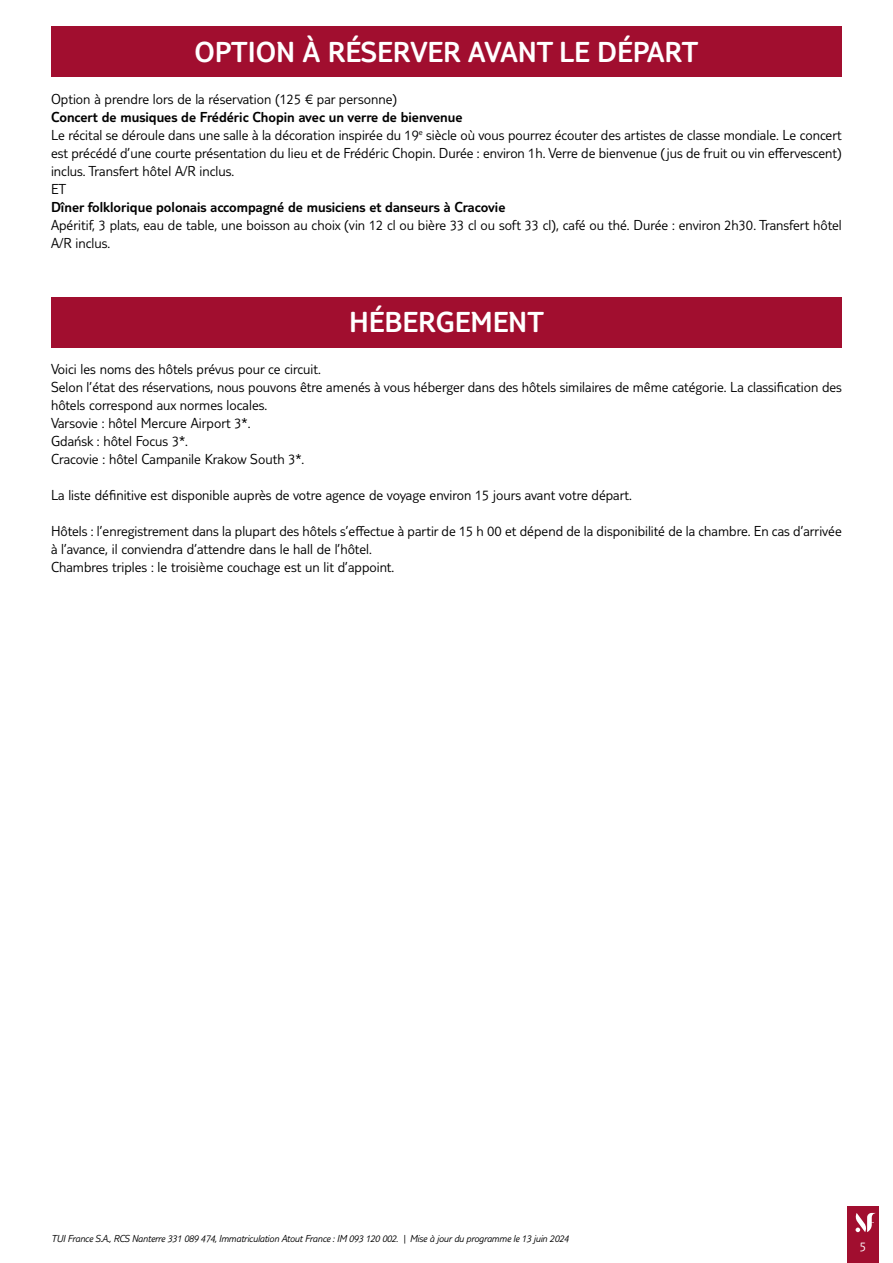
<style>
.page{position:relative;width:893px;height:1263px;background:#fff}
.page>*{position:absolute;margin:0;border:0;box-sizing:border-box;transform-origin:0 0}
.t1{font:300 30px "TUI Type";color:#fff}
.t2{font:300 15px/18px "TUI Type";color:#000}
.t3{font:300 15px "TUI Type";color:#000}
.t4{font:300 13.5px "TUI Type";color:#fff}
.t5{font:italic 300 10.5px "TUI Type";letter-spacing:-.02em;color:#000}
.s1{font-style:inherit}
</style>
<div class="page">
<div style="left:847px;top:1206px;width:32px;height:57px;background:#a10e2f"></div>
<svg style="left:855px;top:1213px;width:21px;height:19px"></svg>
<div style="left:51px;top:27px;width:791px;height:50px;background:#a10e2f"></div>
<div style="left:51px;top:297px;width:791px;height:51px;background:#a10e2f"></div>
<h1 class="t1" style="left:194px;top:35px;width:505px">OPTION À RÉSERVER AVANT LE DÉPART</h1>
<p class="t2" style="left:51px;top:90px;width:348px">Option à prendre lors de la réservation (125 € par personne)</p>
<p class="t2" style="left:51px;top:108px;width:792px"><span class="s1">Concert de musiques de Frédéric Chopin avec un verre de bienvenue<br></span>Le récital se déroule dans une salle à la décoration inspirée du 19<sup>e</sup> siècle où vous pourrez écouter des artistes de classe mondiale. Le concert est précédé d’une courte présentation du lieu et de Frédéric Chopin. Durée : environ 1h. Verre de bienvenue (jus de fruit ou vin effervescent) inclus. Transfert hôtel A/R inclus.<br>ET</p>
<p class="t3" style="left:51px;top:198px;width:456px">Dîner folklorique polonais accompagné de musiciens et danseurs à Cracovie</p>
<p class="t2" style="left:51px;top:216px;width:792px">Apéritif, 3 plats, eau de table, une boisson au choix (vin 12 cl ou bière 33 cl ou soft 33 cl), café ou thé. Durée : environ 2h30. Transfert hôtel<br>A/R inclus.</p>
<h1 class="t1" style="left:349px;top:305px;width:196px">HÉBERGEMENT</h1>
<p class="t2" style="left:51px;top:360px;width:792px">Voici les noms des hôtels prévus pour ce circuit.<br>Selon l’état des réservations, nous pouvons être amenés à vous héberger dans des hôtels similaires de même catégorie. La classification des hôtels correspond aux normes locales.<br>Varsovie : hôtel Mercure Airport 3*.<br>Gdańsk : hôtel Focus 3*.<br>Cracovie : hôtel Campanile Krakow South 3*.</p>
<p class="t2" style="left:51px;top:486px;width:583px">La liste définitive est disponible auprès de votre agence de voyage environ 15 jours avant votre départ.</p>
<p class="t2" style="left:51px;top:522px;width:792px">Hôtels : l’enregistrement dans la plupart des hôtels s’effectue à partir de 15 h 00 et dépend de la disponibilité de la chambre. En cas d’arrivée à l’avance, il conviendra d’attendre dans le hall de l’hôtel.<br>Chambres triples : le troisième couchage est un lit d’appoint.</p>
<p class="t5" style="left:51px;top:1232px;width:519px">TUI France S.A., RCS Nanterre 331 089 474, Immatriculation Atout France : IM 093 120 002. | Mise à jour du programme le 13 juin 2024</p>
<p class="t4" style="left:860px;top:1239px;width:8px">5</p>
</div>
